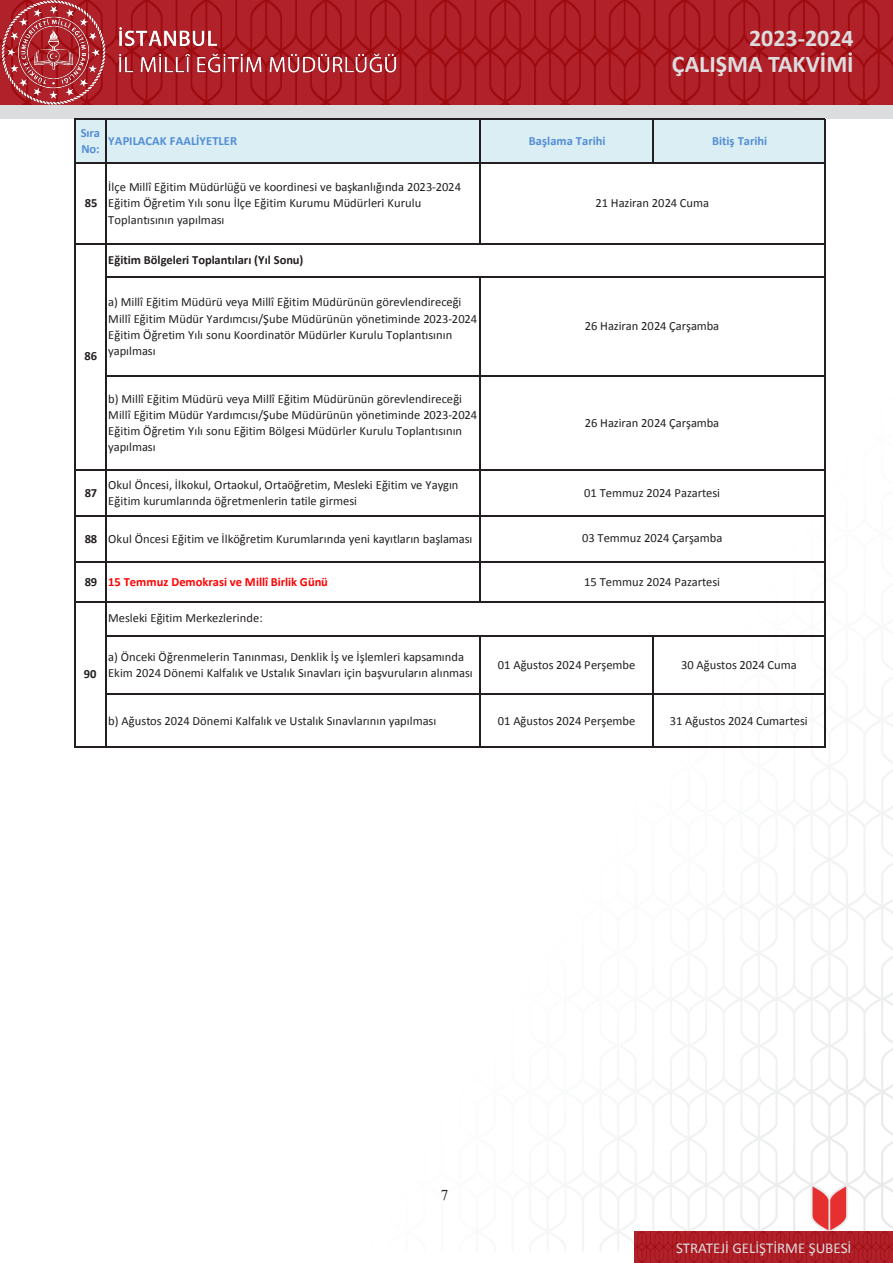
<style>
.page{position:relative;width:893px;height:1263px;background:#fff}
.page>*{position:absolute;margin:0;border:0;box-sizing:border-box;transform-origin:0 0}
.t1{font:700 24px "Calibri";color:#dcdddf}
.t2{font:15px "Calibri";color:#dcdddf}
.t3{font:15px "TR Times New Roman";color:#231f20}
.t4{font:12.45px/16.2px "Calibri";color:#231f20}
.t5{font:700 12.45px/16.2px "Calibri";color:#538dd5}
.t6{font:700 12.45px "Calibri";color:#231f20}
.t7{font:700 12.45px "Calibri";color:#f00}
.s1{font-weight:700}
.s2{color:#231f20}
</style>
<div class="page">
<img style="left:0;top:118px;width:893px;height:1133px">
<img style="left:396px;top:0;width:497px;height:105px">
<img style="left:634px;top:1231px;width:259px;height:32px">
<div style="left:0;top:105px;width:893px;height:13px;background:#dcdddf"></div>
<img style="left:0;top:0;width:396px;height:105px">
<div style="left:76px;top:119px;width:749px;height:44px;background:#daeef3"></div>
<hr style="left:480px;top:119px;width:1px;height:125px;background:#231f20">
<hr style="left:480px;top:278px;width:1px;height:325px;background:#231f20">
<hr style="left:653px;top:119px;width:1px;height:44px;background:#231f20">
<hr style="left:74px;top:118px;width:2px;height:630px;background:#231f20">
<hr style="left:105px;top:119px;width:1px;height:629px;background:#231f20">
<hr style="left:480px;top:636px;width:1px;height:112px;background:#231f20">
<hr style="left:653px;top:636px;width:1px;height:112px;background:#231f20">
<hr style="left:824px;top:119px;width:1px;height:629px;background:#231f20">
<hr style="left:76px;top:118px;width:749px;height:1px;background:#231f20">
<hr style="left:76px;top:162px;width:749px;height:1px;background:#231f20">
<hr style="left:76px;top:243px;width:749px;height:1px;background:#231f20">
<hr style="left:106px;top:277px;width:719px;height:1px;background:#231f20">
<hr style="left:106px;top:375px;width:719px;height:1px;background:#231f20">
<hr style="left:76px;top:470px;width:749px;height:1px;background:#231f20">
<hr style="left:76px;top:515px;width:749px;height:1px;background:#231f20">
<hr style="left:76px;top:561px;width:749px;height:1px;background:#231f20">
<hr style="left:76px;top:602px;width:749px;height:1px;background:#231f20">
<hr style="left:106px;top:635px;width:719px;height:1px;background:#231f20">
<hr style="left:106px;top:693px;width:719px;height:1px;background:#231f20">
<hr style="left:76px;top:747px;width:749px;height:1px;background:#231f20">
<p class="t1" style="left:749px;top:23px;width:106px">2023-2024</p>
<p class="t1" style="left:672px;top:48px;width:183px">ÇALIŞMA TAKVİMİ</p>
<p class="t5" style="left:81px;top:124px;width:21px">Sıra<br>No:</p>
<p class="t5" style="left:108px;top:133px;width:130px">YAPILACAK FAALİYETLER</p>
<p class="t5" style="left:529px;top:133px;width:78px">Başlama Tarihi</p>
<p class="t5" style="left:712px;top:133px;width:57px">Bitiş Tarihi</p>
<p class="t6" style="left:85px;top:195px;width:14px">85</p>
<p class="t4" style="left:108px;top:179px;width:354px">İlçe Millî Eğitim Müdürlüğü ve koordinesi ve başkanlığında 2023-2024<br>Eğitim Öğretim Yılı sonu İlçe Eğitim Kurumu Müdürleri Kurulu<br>Toplantısının yapılması</p>
<p class="t6" style="left:108px;top:252px;width:197px">Eğitim Bölgeleri Toplantıları (Yıl Sonu)</p>
<p class="t6" style="left:85px;top:348px;width:14px">86</p>
<p class="t4" style="left:108px;top:294px;width:370px">a) Millî Eğitim Müdürü veya Millî Eğitim Müdürünün görevlendireceği Millî Eğitim Müdür Yardımcısı/Şube Müdürünün yönetiminde 2023-2024<br>Eğitim Öğretim Yılı sonu Koordinatör Müdürler Kurulu Toplantısının yapılması</p>
<p class="t4" style="left:108px;top:391px;width:370px">b) Millî Eğitim Müdürü veya Millî Eğitim Müdürünün görevlendireceği Millî Eğitim Müdür Yardımcısı/Şube Müdürünün yönetiminde 2023-2024<br>Eğitim Öğretim Yılı sonu Eğitim Bölgesi Müdürler Kurulu Toplantısının yapılması</p>
<p class="t6" style="left:85px;top:485px;width:14px">87</p>
<p class="t4" style="left:108px;top:477px;width:352px">Okul Öncesi, İlkokul, Ortaokul, Ortaöğretim, Mesleki Eğitim ve Yaygın<br>Eğitim kurumlarında öğretmenlerin tatile girmesi</p>
<p class="t4" style="left:85px;top:531px;width:389px"><span class="s1">88</span> Okul Öncesi Eğitim ve İlköğretim Kurumlarında yeni kayıtların başlaması</p>
<p class="t7" style="left:85px;top:574px;width:245px"><span class="s2">89</span> 15 Temmuz Demokrasi ve Millî Birlik Günü</p>
<p class="t4" style="left:108px;top:610px;width:156px">Mesleki Eğitim Merkezlerinde:</p>
<p class="t4" style="left:595px;top:194px;width:115px">21 Haziran 2024 Cuma</p>
<p class="t4" style="left:585px;top:318px;width:136px">26 Haziran 2024 Çarşamba</p>
<p class="t4" style="left:585px;top:414px;width:136px">26 Haziran 2024 Çarşamba</p>
<p class="t4" style="left:584px;top:484px;width:137px">01 Temmuz 2024 Pazartesi</p>
<p class="t4" style="left:582px;top:530px;width:142px">03 Temmuz 2024 Çarşamba</p>
<p class="t4" style="left:584px;top:573px;width:137px">15 Temmuz 2024 Pazartesi</p>
<p class="t6" style="left:84px;top:666px;width:14px">90</p>
<p class="t4" style="left:108px;top:648px;width:366px">a) Önceki Öğrenmelerin Tanınması, Denklik İş ve İşlemleri kapsamında<br>Ekim 2024 Dönemi Kalfalık ve Ustalık Sınavları için başvuruların alınması</p>
<p class="t4" style="left:498px;top:657px;width:139px">01 Ağustos 2024 Perşembe</p>
<p class="t4" style="left:681px;top:657px;width:117px">30 Ağustos 2024 Cuma</p>
<p class="t4" style="left:108px;top:712px;width:330px">b) Ağustos 2024 Dönemi Kalfalık ve Ustalık Sınavlarının yapılması</p>
<p class="t4" style="left:498px;top:712px;width:139px">01 Ağustos 2024 Perşembe</p>
<p class="t4" style="left:670px;top:712px;width:139px">31 Ağustos 2024 Cumartesi</p>
<p class="t3" style="left:441px;top:1185px;width:9px">7</p>
<p class="t2" style="left:676px;top:1238px;width:177px">STRATEJİ GELİŞTİRME ŞUBESİ</p>
</div>
